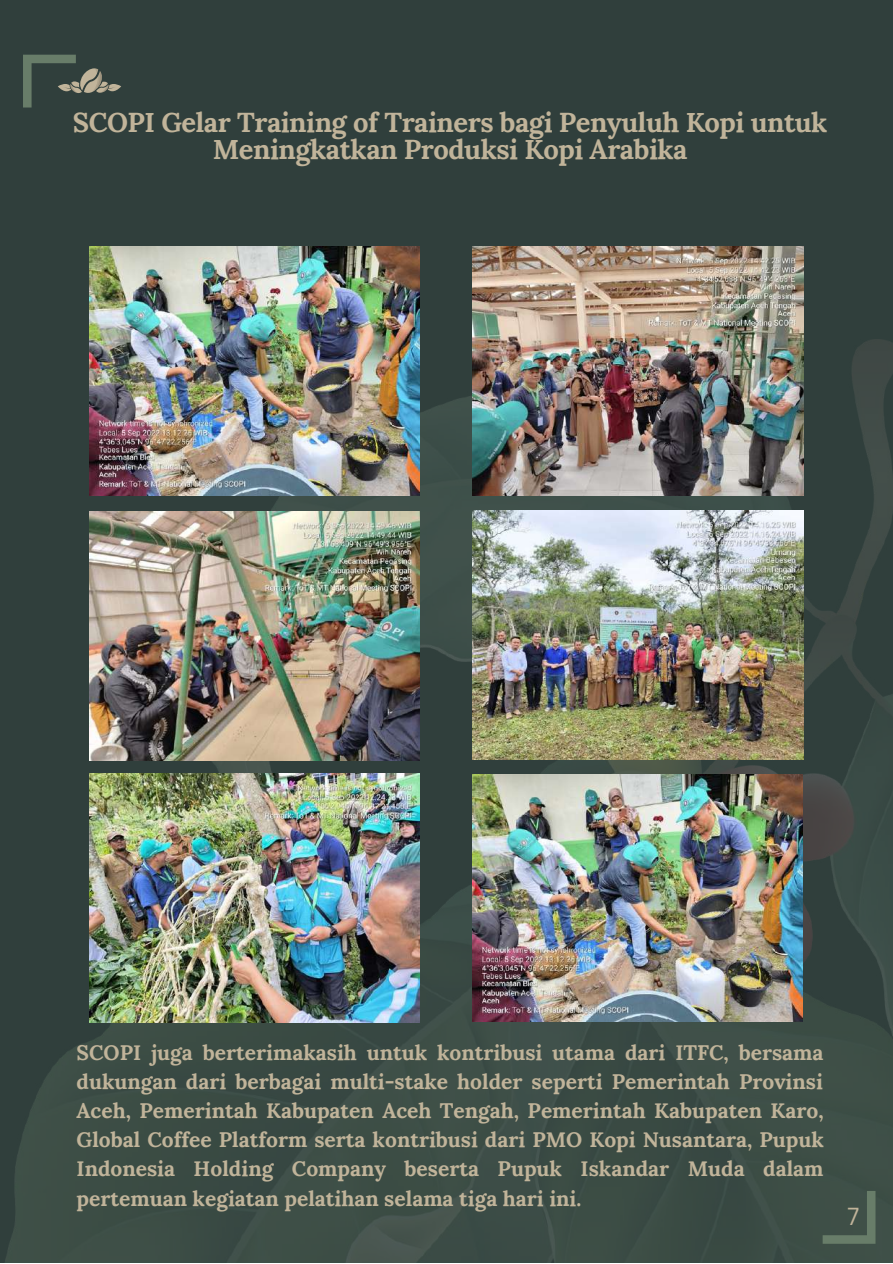
<style>
.page{position:relative;width:893px;height:1264px;background:#fff}
.page>*{position:absolute;margin:0;border:0;box-sizing:border-box;transform-origin:0 0}
.t1{font:700 27.3px/27px "Lora";letter-spacing:-.015em;color:#c1b49a;text-align:center}
.t2{font:24px "Canva Sans";color:#c1b49a}
.t3{font:700 21px/29.2px "Lora";color:#c1b49a;text-align:justify}
</style>
<div class="page">
<div style="left:0;top:0;width:892px;height:1262px;background:#303f3c"></div>
<img style="left:5px;top:339px;width:887px;height:923px">
<svg style="left:23px;top:55px;width:98px;height:52px"></svg>
<img style="left:89px;top:247px;width:331px;height:248px">
<img style="left:472px;top:247px;width:331px;height:248px">
<img style="left:89px;top:512px;width:331px;height:248px">
<img style="left:472px;top:510px;width:331px;height:249px">
<img style="left:89px;top:773px;width:331px;height:249px">
<img style="left:472px;top:774px;width:330px;height:247px">
<svg style="left:822px;top:1190px;width:53px;height:53px"></svg>
<h1 class="t1" style="left:73px;top:109px;width:756px">SCOPI Gelar Training of Trainers bagi Penyuluh Kopi untuk<br>Meningkatkan Produksi Kopi Arabika</h1>
<p class="t3" style="left:77px;top:1037px;width:748px">SCOPI juga berterimakasih untuk kontribusi utama dari ITFC, bersama dukungan dari berbagai multi-stake holder seperti Pemerintah Provinsi Aceh, Pemerintah Kabupaten Aceh Tengah, Pemerintah Kabupaten Karo, Global Coffee Platform serta kontribusi dari PMO Kopi Nusantara, Pupuk Indonesia Holding Company beserta Pupuk Iskandar Muda dalam pertemuan kegiatan pelatihan selama tiga hari ini.</p>
<p class="t2" style="left:847px;top:1199px;width:13px">7</p>
</div>
